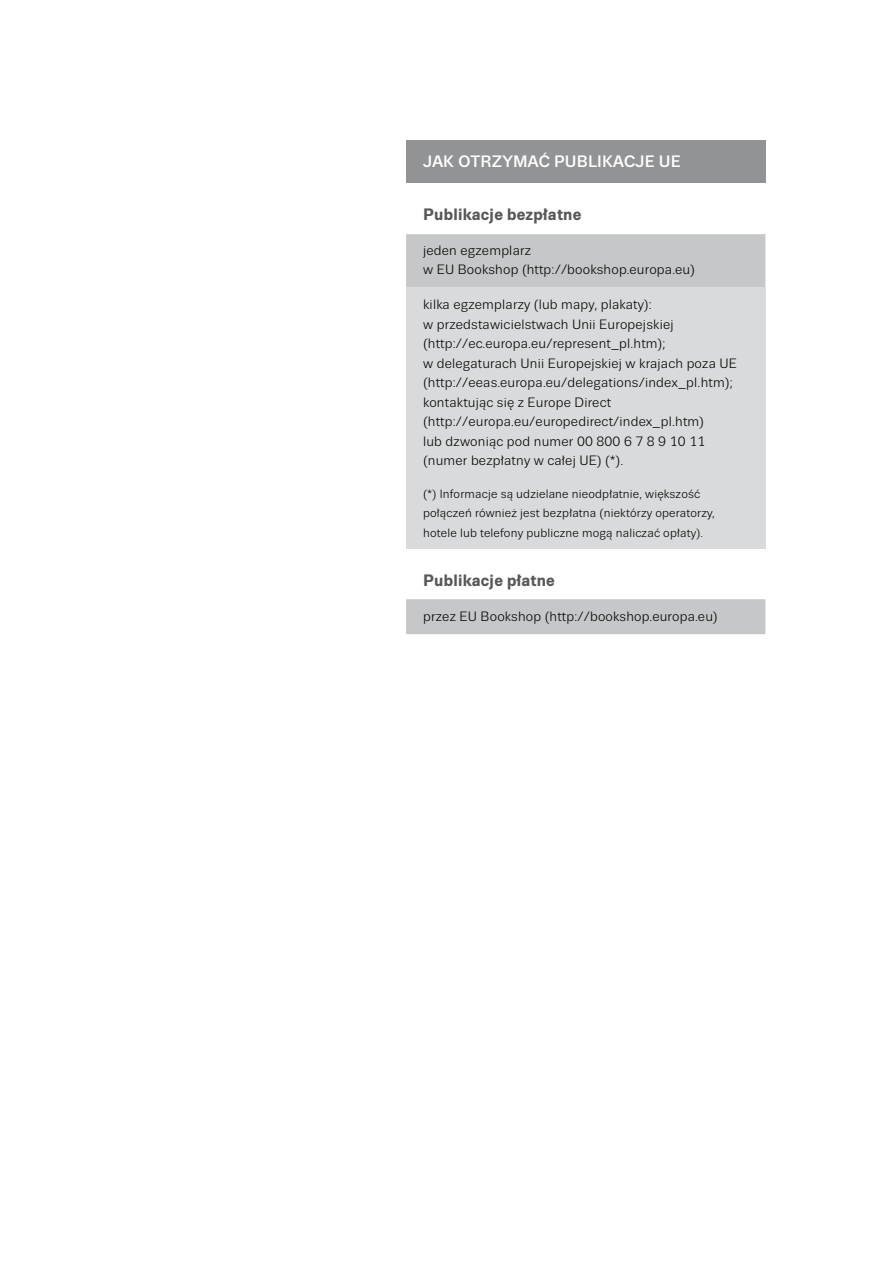
<style>
.page{position:relative;width:893px;height:1263px;background:#fff}
.page>*{position:absolute;margin:0;border:0;box-sizing:border-box;transform-origin:0 0}
.t1{font:700 16.5px "Trivia Sans";letter-spacing:.015em;color:#58585a}
.t2{font:500 16.5px "Trivia Sans";letter-spacing:.01em;color:#fff}
.t3{font:13.5px/19.5px "Trivia Sans";letter-spacing:.015em;color:#000}
.t4{font:12px/19.5px "Trivia Sans";letter-spacing:.015em;color:#000}
</style>
<div class="page">
<div style="left:406px;top:140px;width:359px;height:43px;background:#929395"></div>
<div style="left:406px;top:234px;width:359px;height:400px;background:#c6c7c8"></div>
<div style="left:406px;top:287px;width:359px;height:262px;background:#d9dadb"></div>
<div style="left:406px;top:549px;width:359px;height:50px;background:#fff"></div>
<p class="t2" style="left:423px;top:153px;width:259px">JAK OTRZYMAĆ PUBLIKACJE UE</p>
<p class="t1" style="left:423px;top:205px;width:160px">Publikacje bezpłatne</p>
<p class="t3" style="left:423px;top:241px;width:273px">jeden egzemplarz<br>w EU Bookshop (http://bookshop.europa.eu)</p>
<p class="t3" style="left:423px;top:295px;width:315px">kilka egzemplarzy (lub mapy, plakaty):<br>w przedstawicielstwach Unii Europejskiej (http://ec.europa.eu/represent_pl.htm);<br>w delegaturach Unii Europejskiej w krajach poza UE (http://eeas.europa.eu/delegations/index_pl.htm); kontaktując się z Europe Direct (http://europa.eu/europedirect/index_pl.htm)<br>lub dzwoniąc pod numer 00 800 6 7 8 9 10 11 (numer bezpłatny w całej UE) (*).</p>
<p class="t4" style="left:423px;top:484px;width:293px">(*) Informacje są udzielane nieodpłatnie, większość połączeń również jest bezpłatna (niektórzy operatorzy, hotele lub telefony publiczne mogą naliczać opłaty).</p>
<p class="t1" style="left:423px;top:572px;width:133px">Publikacje płatne</p>
<p class="t3" style="left:423px;top:607px;width:296px">przez EU Bookshop (http://bookshop.europa.eu)</p>
</div>
